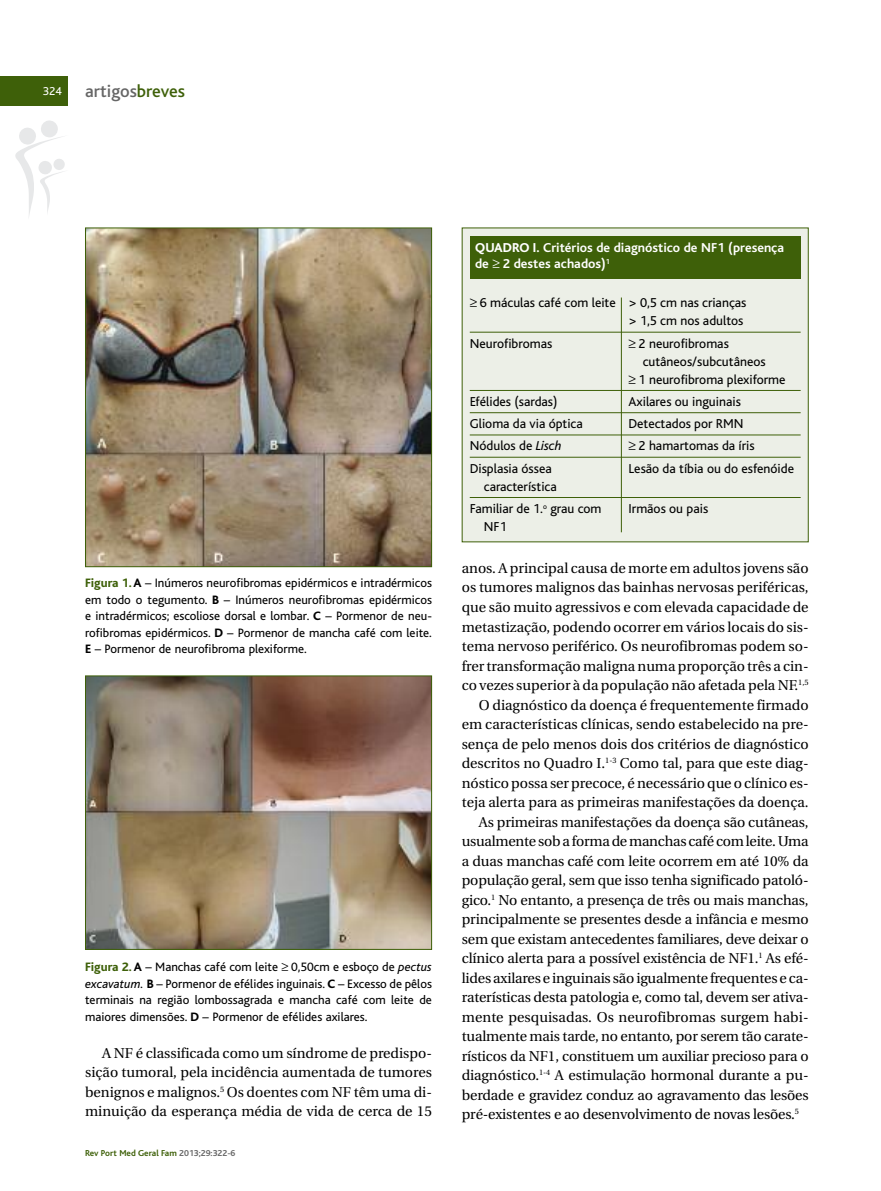
<style>
.page{position:relative;width:881px;height:1191px;background:#fff}
.page>*{position:absolute;margin:0;border:0;box-sizing:border-box;transform-origin:0 0}
.t1{font:500 18px "Bliss";color:#666}
.t2{font:14.25px/19.5px "Utopia";letter-spacing:-.005em;color:#000;text-align:justify}
.t3{font:13.5px/18px "Bliss";color:#000;text-align:right}
.t4{font:700 13.5px/16.2px "Bliss";color:#fff}
.t5{font:12.75px/16.5px "Bliss";color:#000;text-align:justify}
.t6{font:12px "Bliss";color:#fff}
.t7{font:700 9px "Bliss";color:#3e6009}
.s1{color:#3e6009}
.s2{font-weight:800;color:#3e6009}
.s3{font-weight:800}
.s4{font-style:italic}
.s5{color:#666}
</style>
<div class="page">
<svg style="left:15px;top:120px;width:50px;height:95px"></svg>
<div style="left:0;top:77px;width:68px;height:29px;background:#3e6009"></div>
<img style="left:87px;top:229px;width:343px;height:336px">
<div style="left:85px;top:227px;width:347px;height:340px;border:1px solid #3e6009"></div>
<img style="left:87px;top:677px;width:343px;height:270px">
<div style="left:85px;top:675px;width:347px;height:274px;border:1px solid #3e6009"></div>
<div style="left:462px;top:228px;width:345px;height:313px;background:#ecefe7"></div>
<hr style="left:469px;top:332px;width:331px;height:1px;background:#3e6009">
<hr style="left:469px;top:390px;width:331px;height:1px;background:#3e6009">
<hr style="left:469px;top:412px;width:331px;height:1px;background:#3e6009">
<hr style="left:469px;top:434px;width:331px;height:1px;background:#3e6009">
<hr style="left:469px;top:457px;width:331px;height:1px;background:#3e6009">
<hr style="left:469px;top:497px;width:331px;height:1px;background:#3e6009">
<div style="left:470px;top:236px;width:330px;height:43px;background:#3e6009"></div>
<hr style="left:620px;top:297px;width:1px;height:235px;background:#3e6009">
<p class="t6" style="left:43px;top:87px;width:20px">324</p>
<p class="t1" style="left:85px;top:85px;width:101px">artigos<span class="s1">breves</span></p>
<p class="t5" style="left:85px;top:576px;width:348px"><span class="s2">Figura 1.</span><span class="s3">A</span> – Inúmeros neurofibromas epidérmicos e intradérmicos em todo o tegumento. <span class="s3">B</span> – Inúmeros neurofibromas epidérmicos e intradérmicos; escoliose dorsal e lombar. <span class="s3">C</span> – Pormenor de neu&shy;rofibromas epidérmicos. <span class="s3">D</span> – Pormenor de mancha café com leite.<br><span class="s3">E</span> – Pormenor de neurofibroma plexiforme.</p>
<p class="t5" style="left:85px;top:960px;width:348px"><span class="s2">Figura 2.</span><span class="s3">A</span> – Manchas café com leite ≥ 0,50cm e esboço de <span class="s4">pectus excavatum.</span> <span class="s3">B</span> – Pormenor de efélides inguinais. <span class="s3">C</span> – Excesso de pêlos terminais na região lombossagrada e mancha café com leite de maiores dimensões. <span class="s3">D</span> – Pormenor de efélides axilares.</p>
<p class="t2" style="left:85px;top:1044px;width:348px;text-indent:17px">A NF é classificada como um síndrome de predispo&shy;sição tumoral, pela incidência aumentada de tumores benignos e malignos.<sup>5</sup> Os doentes com NF têm uma di&shy;minuição da esperança média de vida de cerca de 15</p>
<p class="t7" style="left:85px;top:1149px;width:152px">Rev Port Med Geral Fam <span class="s5">2013;29:322-6</span></p>
<p class="t4" style="left:475px;top:241px;width:310px"><span class="s3">QUADRO I.</span> Critérios de diagnóstico de NF1 (presença de ≥ 2 destes achados)<sup>1</sup></p>
<p class="t3" style="left:469px;top:295px;width:278px">≥ 6 máculas café com leite &gt; 0,5 cm nas crianças &gt; 1,5 cm nos adultos</p>
<p class="t3" style="left:469px;top:336px;width:84px">Neurofibromas</p>
<p class="t3" style="left:628px;top:336px;width:102px">≥ 2 neurofibromas</p>
<p class="t3" style="left:642px;top:354px;width:124px">cutâneos/subcutâneos</p>
<p class="t3" style="left:628px;top:372px;width:158px">≥ 1 neurofibroma plexiforme</p>
<p class="t3" style="left:469px;top:394px;width:89px">Efélides (sardas)</p>
<p class="t3" style="left:628px;top:394px;width:114px">Axilares ou inguinais</p>
<p class="t3" style="left:469px;top:416px;width:114px">Glioma da via óptica</p>
<p class="t3" style="left:628px;top:416px;width:117px">Detectados por RMN</p>
<p class="t3" style="left:469px;top:438px;width:93px">Nódulos de <span class="s4">Lisch</span></p>
<p class="t3" style="left:628px;top:438px;width:128px">≥ 2 hamartomas da íris</p>
<p class="t3" style="left:469px;top:461px;width:83px">Displasia óssea</p>
<p class="t3" style="left:628px;top:461px;width:167px">Lesão da tíbia ou do esfenóide</p>
<p class="t3" style="left:469px;top:477px;width:133px;line-height:22.2px;text-align:left;text-indent:14px">característica<br>Familiar de 1.<sup>o</sup> grau com</p>
<p class="t3" style="left:628px;top:501px;width:81px">Irmãos ou pais</p>
<p class="t3" style="left:483px;top:519px;width:25px">NF1</p>
<p class="t2" style="left:461px;top:559px;width:348px">anos. A principal causa de morte em adultos jovens são</p>
<p class="t2" style="left:461px;top:579px;width:348px">os tumores malignos das bainhas nervosas periféricas,</p>
<p class="t2" style="left:461px;top:598px;width:348px">que são muito agressivos e com elevada capacidade de</p>
<p class="t2" style="left:461px;top:618px;width:348px">metastização, podendo ocorrer em vários locais do sis-</p>
<p class="t2" style="left:461px;top:637px;width:348px">tema nervoso periférico. Os neurofibromas podem so-</p>
<p class="t2" style="left:461px;top:657px;width:348px">frer transformação maligna numa proporção três a cin-</p>
<p class="t2" style="left:461px;top:676px;width:348px">co vezes superior à da população não afetada pela NF.<sup>1,5</sup></p>
<p class="t2" style="left:478px;top:696px;width:331px">O diagnóstico da doença é frequentemente firmado</p>
<p class="t2" style="left:461px;top:715px;width:348px">em características clínicas, sendo estabelecido na pre-</p>
<p class="t2" style="left:461px;top:735px;width:348px">sença de pelo menos dois dos critérios de diagnóstico</p>
<p class="t2" style="left:461px;top:754px;width:348px">descritos no Quadro I.<sup>1-3</sup> Como tal, para que este diag-</p>
<p class="t2" style="left:461px;top:774px;width:348px">nóstico possa ser precoce, é necessário que o clínico es-</p>
<p class="t2" style="left:461px;top:793px;width:348px">teja alerta para as primeiras manifestações da doença.</p>
<p class="t2" style="left:478px;top:813px;width:331px">As primeiras manifestações da doença são cutâneas,</p>
<p class="t2" style="left:461px;top:832px;width:348px">usualmente sobaformademanchas café comleite.Uma</p>
<p class="t2" style="left:461px;top:852px;width:348px">a duas manchas café com leite ocorrem em até 10% da</p>
<p class="t2" style="left:461px;top:871px;width:348px">população geral, sem que isso tenha significado patoló-</p>
<p class="t2" style="left:461px;top:891px;width:348px">gico.<sup>1</sup> No entanto, a presença de três ou mais manchas,</p>
<p class="t2" style="left:461px;top:910px;width:348px">principalmente se presentes desde a infância e mesmo</p>
<p class="t2" style="left:461px;top:930px;width:348px">sem que existam antecedentes familiares, deve deixar o</p>
<p class="t2" style="left:461px;top:949px;width:348px">clínico alerta para a possível existência de NF1.<sup>1</sup> As efé-</p>
<p class="t2" style="left:461px;top:969px;width:348px">lides axilares e inguinais sãoigualmente frequentes e ca-</p>
<p class="t2" style="left:461px;top:988px;width:348px">raterísticas desta patologia e, como tal, devem ser ativa-</p>
<p class="t2" style="left:461px;top:1008px;width:348px">mente pesquisadas. Os neurofibromas surgem habi-</p>
<p class="t2" style="left:461px;top:1027px;width:348px">tualmente mais tarde, no entanto, por serem tão carate-</p>
<p class="t2" style="left:461px;top:1047px;width:348px">rísticos da NF1, constituem um auxiliar precioso para o</p>
<p class="t2" style="left:461px;top:1066px;width:348px">diagnóstico.<sup>1-4</sup> A estimulação hormonal durante a pu-</p>
<p class="t2" style="left:461px;top:1086px;width:348px">berdade e gravidez conduz ao agravamento das lesões</p>
<p class="t2" style="left:461px;top:1105px;width:338px">pré-existentes e ao desenvolvimento de novas lesões.<sup>5</sup></p>
</div>
